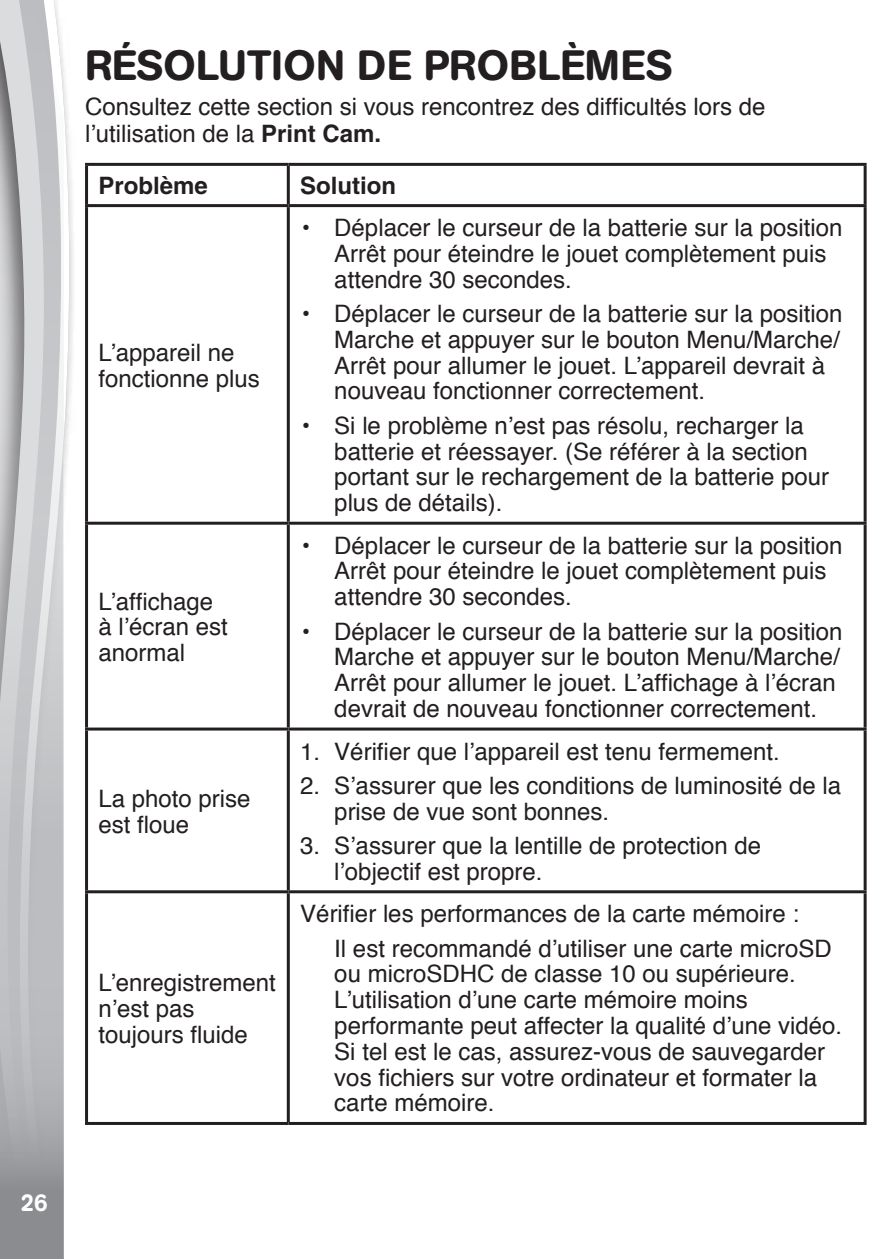
<style>
.page{position:relative;width:893px;height:1259px;background:#fff}
.page>*{position:absolute;margin:0;border:0;box-sizing:border-box;transform-origin:0 0}
.t1{font:500 42px "AG Book Rounded";letter-spacing:.02em;color:#231f20}
.t2{font:24px/25.8px "Helvetica";color:#231f20}
.t3{font:700 24px "Helvetica";color:#231f20}
.t4{font:500 24px "AG Book Rounded";color:#fff}
.s1{font-weight:700}
</style>
<div class="page">
<div style="left:0;top:0;width:77px;height:1259px;background:#231f20;opacity:.75"></div>
<svg style="left:64px;top:0;width:6px;height:1221px"></svg>
<svg style="left:0;top:0;width:64px;height:1259px;background:#bfc0c3"></svg>
<div style="left:64px;top:1221px;width:67px;height:38px;background:#fff"></div>
<hr style="left:85px;top:163px;width:203px;height:3px;background:#231f20">
<hr style="left:85px;top:166px;width:3px;height:38px;background:#231f20">
<hr style="left:288px;top:163px;width:579px;height:3px;background:#231f20">
<hr style="left:287px;top:166px;width:3px;height:38px;background:#231f20">
<hr style="left:864px;top:166px;width:3px;height:38px;background:#231f20">
<hr style="left:85px;top:204px;width:203px;height:3px;background:#231f20">
<hr style="left:85px;top:207px;width:3px;height:315px;background:#231f20">
<hr style="left:288px;top:204px;width:579px;height:3px;background:#231f20">
<hr style="left:287px;top:207px;width:3px;height:315px;background:#231f20">
<hr style="left:864px;top:207px;width:3px;height:315px;background:#231f20">
<hr style="left:85px;top:522px;width:203px;height:3px;background:#231f20">
<hr style="left:85px;top:525px;width:3px;height:202px;background:#231f20">
<hr style="left:288px;top:522px;width:579px;height:3px;background:#231f20">
<hr style="left:287px;top:525px;width:3px;height:202px;background:#231f20">
<hr style="left:864px;top:525px;width:3px;height:202px;background:#231f20">
<hr style="left:85px;top:727px;width:203px;height:3px;background:#231f20">
<hr style="left:85px;top:730px;width:3px;height:160px;background:#231f20">
<hr style="left:288px;top:727px;width:579px;height:3px;background:#231f20">
<hr style="left:287px;top:730px;width:3px;height:160px;background:#231f20">
<hr style="left:864px;top:730px;width:3px;height:160px;background:#231f20">
<hr style="left:85px;top:890px;width:203px;height:3px;background:#231f20">
<hr style="left:85px;top:893px;width:3px;height:229px;background:#231f20">
<hr style="left:288px;top:890px;width:579px;height:3px;background:#231f20">
<hr style="left:287px;top:893px;width:3px;height:229px;background:#231f20">
<hr style="left:864px;top:893px;width:3px;height:229px;background:#231f20">
<hr style="left:85px;top:1122px;width:203px;height:3px;background:#231f20">
<hr style="left:288px;top:1122px;width:579px;height:3px;background:#231f20">
<p class="t4" style="left:21px;top:1188px;width:28px">26</p>
<h1 class="t1" style="left:85px;top:41px;width:589px">RÉSOLUTION DE PROBLÈMES</h1>
<p class="t2" style="left:85px;top:95px;width:682px;line-height:27px">Consultez cette section si vous rencontrez des difficultés lors de l’utilisation de la <span class="s1">Print Cam.</span></p>
<p class="t3" style="left:99px;top:170px;width:111px">Problème</p>
<p class="t3" style="left:300px;top:170px;width:97px">Solution</p>
<p class="t2" style="left:99px;top:341px;width:163px">L’appareil ne fonctionne plus</p>
<p class="t2" style="left:99px;top:589px;width:131px">L’affichage à l’écran est anormal</p>
<p class="t2" style="left:99px;top:787px;width:154px">La photo prise est floue</p>
<p class="t2" style="left:99px;top:971px;width:179px">L’enregistrement n’est pas toujours fluide</p>
<p class="t2" style="left:334px;top:216px;width:510px;text-indent:-34px">• Déplacer le curseur de la batterie sur la position<br>Arrêt pour éteindre le jouet complètement puis attendre 30 secondes.</p>
<p class="t2" style="left:334px;top:302px;width:510px;text-indent:-34px">• Déplacer le curseur de la batterie sur la position Marche et appuyer sur le bouton Menu/Marche/ Arrêt pour allumer le jouet. L’appareil devrait à nouveau fonctionner correctement.</p>
<p class="t2" style="left:334px;top:414px;width:496px;text-indent:-34px">• Si le problème n’est pas résolu, recharger la batterie et réessayer. (Se référer à la section portant sur le rechargement de la batterie pour plus de détails).</p>
<p class="t2" style="left:334px;top:534px;width:510px;text-indent:-34px">• Déplacer le curseur de la batterie sur la position<br>Arrêt pour éteindre le jouet complètement puis attendre 30 secondes.</p>
<p class="t2" style="left:334px;top:620px;width:510px;text-indent:-34px">• Déplacer le curseur de la batterie sur la position Marche et appuyer sur le bouton Menu/Marche/ Arrêt pour allumer le jouet. L’affichage à l’écran devrait de nouveau fonctionner correctement.</p>
<p class="t2" style="left:300px;top:739px;width:481px">1. Vérifier que l’appareil est tenu fermement.</p>
<p class="t2" style="left:334px;top:774px;width:508px;text-indent:-34px">2. S’assurer que les conditions de luminosité de la prise de vue sont bonnes.</p>
<p class="t2" style="left:334px;top:834px;width:428px;text-indent:-34px">3. S’assurer que la lentille de protection de l’objectif est propre.</p>
<p class="t2" style="left:334px;top:898px;width:499px;line-height:34.2px;text-indent:-34px">Vérifier les performances de la carte mémoire :<br>Il est recommandé d’utiliser une carte microSD</p>
<p class="t2" style="left:334px;top:962px;width:509px">ou microSDHC de classe 10 ou supérieure.<br>L’utilisation d’une carte mémoire moins performante peut affecter la qualité d’une vidéo.<br>Si tel est le cas, assurez-vous de sauvegarder vos fichiers sur votre ordinateur et formater la carte mémoire.</p>
</div>
